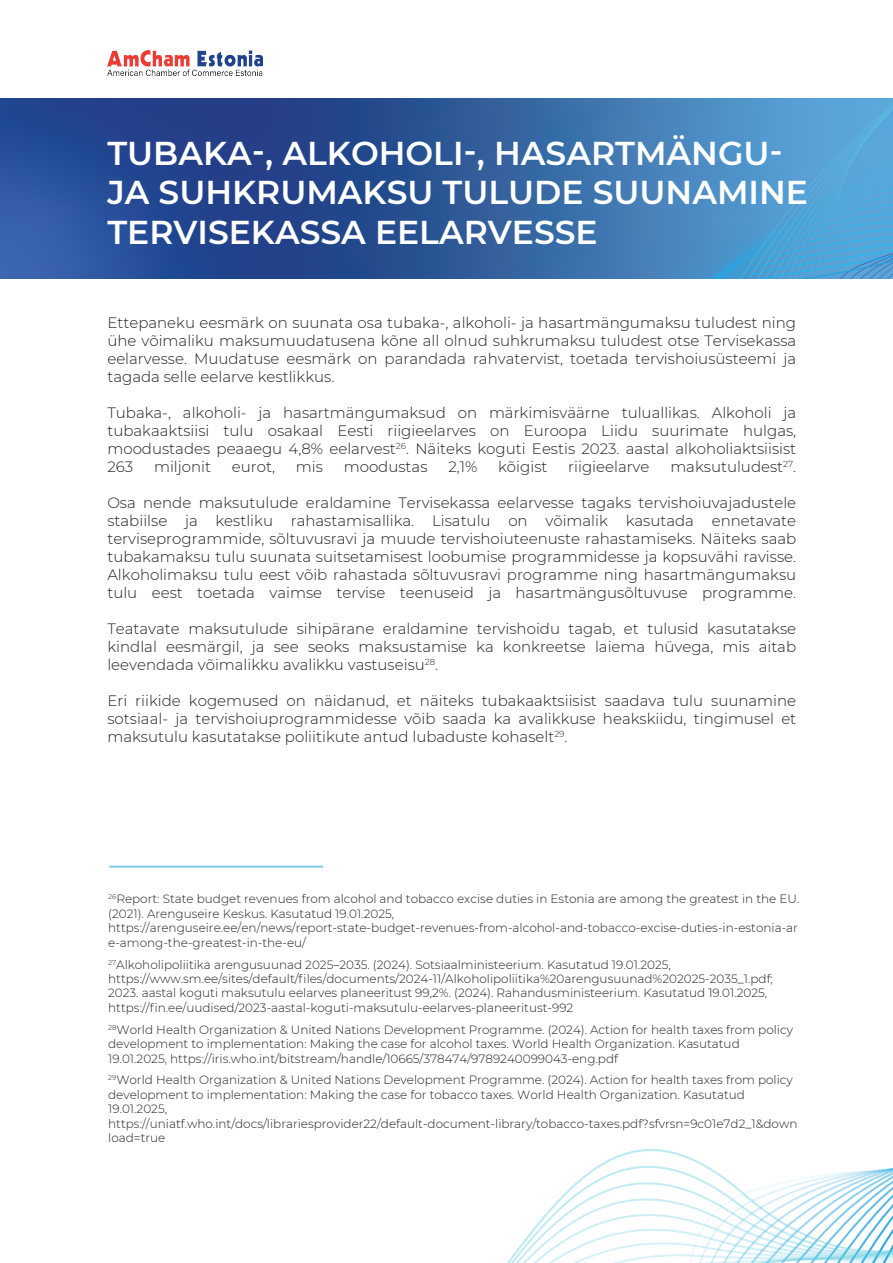
<style>
.page{position:relative;width:893px;height:1263px;background:#fff}
.page>*{position:absolute;margin:0;border:0;box-sizing:border-box;transform-origin:0 0}
.t1{font:600 33px/39.6px "Montserrat";color:#fff}
.t2{font:300 15px/18px "Montserrat";color:#231f20;text-align:justify}
.t3{font:300 12px/14.4px "Montserrat";color:#231f20}
</style>
<div class="page">
<img style="left:107px;top:51px;width:155px;height:25px">
<svg style="left:507px;top:1149px;width:386px;height:114px"></svg>
<svg style="left:0;top:99px;width:614px;height:179px;background:#2a5195"></svg>
<svg style="left:614px;top:99px;width:279px;height:179px;background:#4e95cb"></svg>
<hr style="left:109px;top:866px;width:214px;height:2px;background:#22a1db">
<h1 class="t1" style="left:107px;top:132px;width:702px">TUBAKA-, ALKOHOLI-, HASARTMÄNGU-<br>JA SUHKRUMAKSU TULUDE SUUNAMINE<br>TERVISEKASSA EELARVESSE</h1>
<p class="t2" style="left:107px;top:313px;width:690px">Ettepaneku eesmärk on suunata osa tubaka-, alkoholi- ja hasartmängumaksu tuludest ning ühe võimaliku maksumuudatusena kõne all olnud suhkrumaksu tuludest otse Tervisekassa eelarvesse. Muudatuse eesmärk on parandada rahvatervist, toetada tervishoiusüsteemi ja tagada selle eelarve kestlikkus.</p>
<p class="t2" style="left:107px;top:403px;width:690px">Tubaka-, alkoholi- ja hasartmängumaksud on märkimisväärne tuluallikas. Alkoholi ja tubakaaktsiisi tulu osakaal Eesti riigieelarves on Euroopa Liidu suurimate hulgas, moodustades peaaegu 4,8% eelarvest<sup>26</sup>. Näiteks koguti Eestis 2023. aastal alkoholiaktsiisist 263</p>
<p class="t2" style="left:154px;top:457px;width:59px">miljonit</p>
<p class="t2" style="left:232px;top:457px;width:45px">eurot,</p>
<p class="t2" style="left:296px;top:457px;width:29px">mis</p>
<p class="t2" style="left:344px;top:457px;width:85px">moodustas</p>
<p class="t2" style="left:448px;top:457px;width:30px">2,1%</p>
<p class="t2" style="left:498px;top:457px;width:51px">kõigist</p>
<p class="t2" style="left:568px;top:457px;width:83px">riigieelarve</p>
<p class="t2" style="left:670px;top:457px;width:127px">maksutuludest<sup>27</sup>.</p>
<p class="t2" style="left:107px;top:493px;width:690px">Osa nende maksutulude eraldamine Tervisekassa eelarvesse tagaks tervishoiuvajadustele stabiilse ja kestliku rahastamisallika. Lisatulu on võimalik kasutada ennetavate terviseprogrammide, sõltuvusravi ja muude tervishoiuteenuste rahastamiseks. Näiteks saab tubakamaksu tulu suunata suitsetamisest loobumise programmidesse ja kopsuvähi ravisse.<br>Alkoholimaksu tulu eest võib rahastada sõltuvusravi programme ning hasartmängumaksu tulu eest toetada vaimse tervise teenuseid ja hasartmängusõltuvuse programme.</p>
<p class="t2" style="left:107px;top:619px;width:690px">Teatavate maksutulude sihipärane eraldamine tervishoidu tagab, et tulusid kasutatakse kindlal eesmärgil, ja see seoks maksustamise ka konkreetse laiema hüvega, mis aitab leevendada võimalikku avalikku vastuseisu<sup>28</sup>.</p>
<p class="t2" style="left:107px;top:691px;width:690px">Eri riikide kogemused on näidanud, et näiteks tubakaaktsiisist saadava tulu suunamine sotsiaal- ja tervishoiuprogrammidesse võib saada ka avalikkuse heakskiidu, tingimusel et maksutulu kasutatakse poliitikute antud lubaduste kohaselt<sup>29</sup>.</p>
<p class="t3" style="left:108px;top:892px;width:693px"><sup>26</sup>Report: State budget revenues from alcohol and tobacco excise duties in Estonia are among the greatest in the EU. (2021). Arenguseire Keskus. Kasutatud 19.01.2025, https://arenguseire.ee/en/news/report-state-budget-revenues-from-alcohol-and-tobacco-excise-duties-in-estonia-ar e-among-the-greatest-in-the-eu/</p>
<p class="t3" style="left:108px;top:957px;width:666px"><sup>27</sup>Alkoholipoliitika arengusuunad 2025–2035. (2024). Sotsiaalministeerium. Kasutatud 19.01.2025, https://www.sm.ee/sites/default/files/documents/2024-11/Alkoholipoliitika%20arengusuunad%202025-2035_1.pdf; 2023. aastal koguti maksutulu eelarves planeeritust 99,2%. (2024). Rahandusministeerium. Kasutatud 19.01.2025, https://fin.ee/uudised/2023-aastal-koguti-maksutulu-eelarves-planeeritust-992</p>
<p class="t3" style="left:108px;top:1022px;width:686px"><sup>28</sup>World Health Organization &amp; United Nations Development Programme. (2024). Action for health taxes from policy development to implementation: Making the case for alcohol taxes. World Health Organization. Kasutatud<br>19.01.2025, https://iris.who.int/bitstream/handle/10665/378474/9789240099043-eng.pdf</p>
<p class="t3" style="left:108px;top:1072px;width:691px"><sup>29</sup>World Health Organization &amp; United Nations Development Programme. (2024). Action for health taxes from policy development to implementation: Making the case for tobacco taxes. World Health Organization. Kasutatud 19.01.2025, https://uniatf.who.int/docs/librariesprovider22/default-document-library/tobacco-taxes.pdf?sfvrsn=9c01e7d2_1&amp;down load=true</p>
</div>
